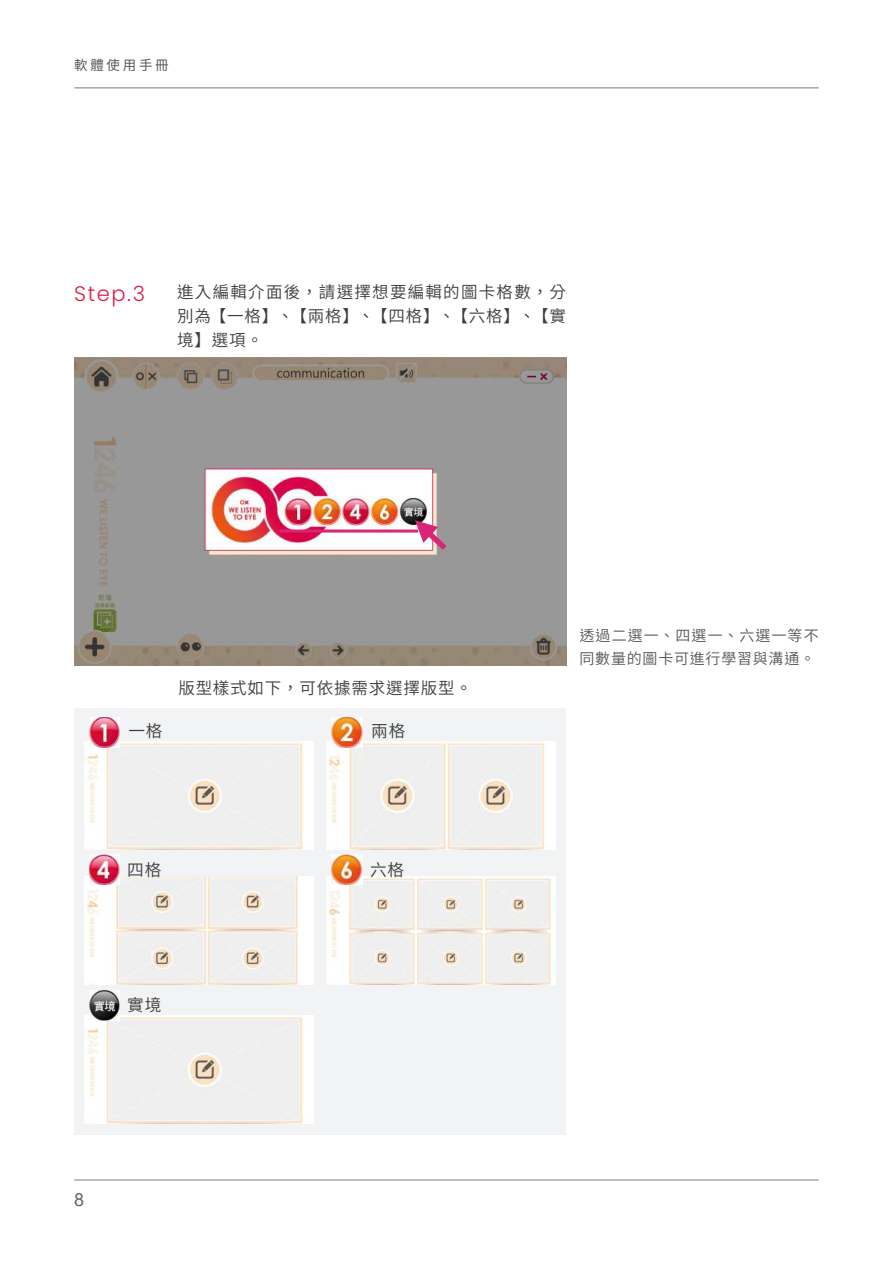
<style>
.page{position:relative;width:893px;height:1263px;background:#fff}
.page>*{position:absolute;margin:0;border:0;box-sizing:border-box;transform-origin:0 0}
.t1{font:300 21px "Poppins";color:#da1f4a}
.t2{font:18px "Arial";color:#636366}
.t3{font:16.65px "Source Han Sans TC";letter-spacing:.05em;color:#3e3e3f}
.t4{font:16.5px/24px "Source Han Sans TC";letter-spacing:.05em;color:#3e3e3f;text-align:justify}
.t5{font:15px/22.5px "Source Han Sans TC";letter-spacing:.05em;color:#57585a}
.t6{font:13.5px "Source Han Sans TC";letter-spacing:.2em;color:#57585a}
</style>
<div class="page">
<hr style="left:74px;top:87px;width:745px;height:2px;background:#a8a9ad">
<hr style="left:74px;top:1179px;width:745px;height:2px;background:#a8a9ad">
<img style="left:74px;top:358px;width:492px;height:307px">
<svg style="left:415px;top:520px;width:31px;height:30px"></svg>
<div style="left:74px;top:708px;width:492px;height:427px;background:#f2f3f4"></div>
<img style="left:84px;top:742px;width:229px;height:107px">
<img style="left:84px;top:1016px;width:229px;height:108px">
<img style="left:84px;top:877px;width:229px;height:107px">
<img style="left:327px;top:742px;width:229px;height:107px">
<img style="left:327px;top:877px;width:229px;height:107px">
<hr style="left:280px;top:529px;width:138px;height:3px;background:#d92674">
<img style="left:89px;top:717px;width:31px;height:30px">
<img style="left:89px;top:991px;width:31px;height:30px">
<img style="left:332px;top:854px;width:30px;height:31px">
<img style="left:89px;top:854px;width:31px;height:31px">
<img style="left:332px;top:717px;width:30px;height:30px">
<p class="t6" style="left:74px;top:57px;width:96px">軟體使用手冊</p>
<p class="t1" style="left:74px;top:282px;width:72px">Step.3</p>
<p class="t4" style="left:177px;top:280px;width:390px">進入編輯介面後，請選擇想要編輯的圖卡格數，分別為【一格】、【兩格】、【四格】、【六格】、【實境】選項。</p>
<p class="t3" style="left:128px;top:721px;width:36px">一格</p>
<p class="t4" style="left:178px;top:676px;width:295px">版型樣式如下，可依據需求選擇版型。</p>
<p class="t3" style="left:371px;top:721px;width:36px">兩格</p>
<p class="t3" style="left:127px;top:861px;width:36px">四格</p>
<p class="t3" style="left:370px;top:860px;width:36px">六格</p>
<p class="t3" style="left:127px;top:995px;width:36px">實境</p>
<p class="t2" style="left:74px;top:1187px;width:12px">8</p>
<p class="t5" style="left:580px;top:625px;width:241px">透過二選一、四選一、六選一等不同數量的圖卡可進行學習與溝通。</p>
</div>
